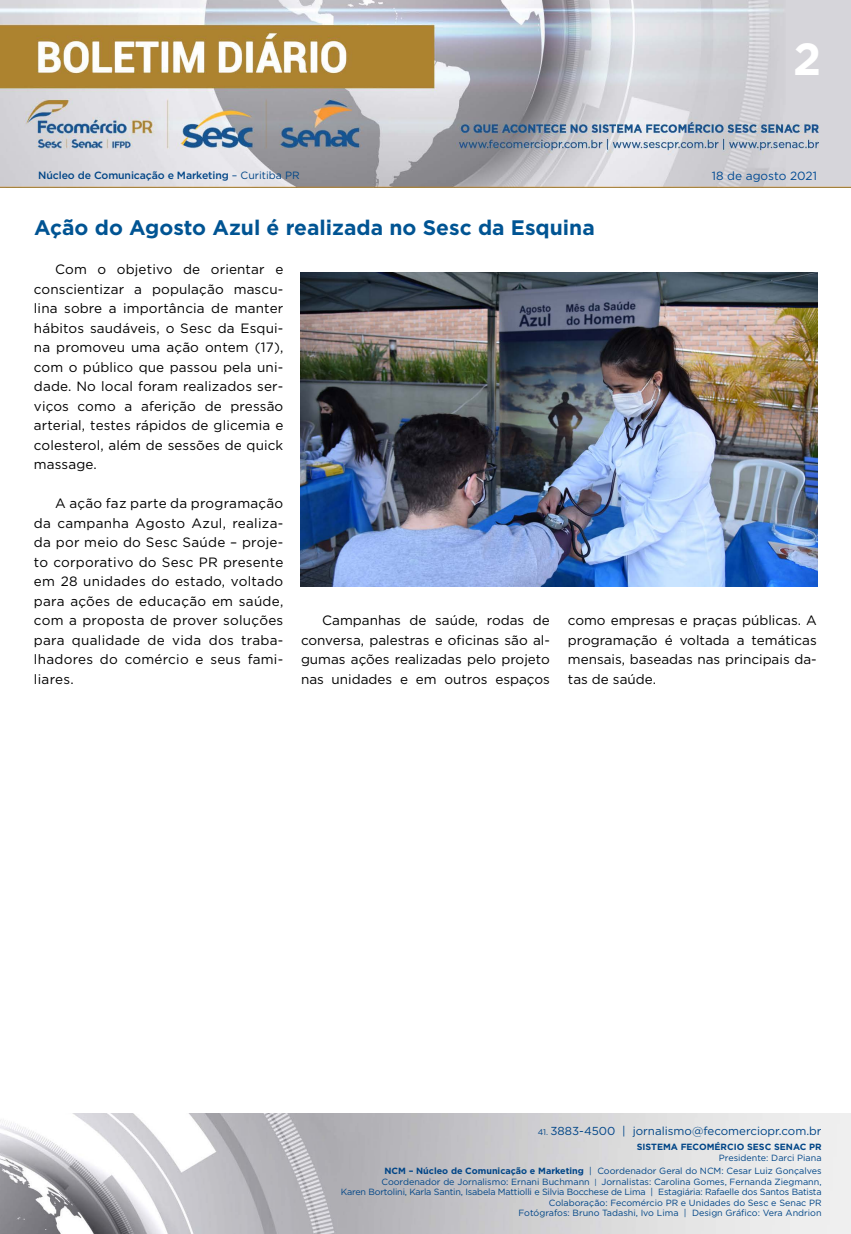
<style>
.page{position:relative;width:851px;height:1234px;background:#fff}
.page>*{position:absolute;margin:0;border:0;box-sizing:border-box;transform-origin:0 0}
.t1{font:700 45px "Gotham";color:#fff}
.t2{font:700 21px "Gotham";color:#005493}
.t3{font:13.5px/19.5px "Gotham";color:#000;text-align:justify}
.t4{font:11.85px "Gotham";color:#004a93}
.t5{font:11.55px "Gotham";color:#004587}
.t6{font:500 10.5px "Gotham";letter-spacing:-.01em;color:#004587}
.t7{font:9px/10.5px "Gotham";color:#004587;text-align:right}
.t8{font:700 9px "Gotham";color:#004587}
.s1{font-weight:400}
.s2{font-size:8.25px}
.s3{font-weight:700}
.s4{font-size:7.65px}
</style>
<div class="page">
<img style="left:0;top:0;width:850px;height:188px">
<img style="left:0;top:1113px;width:850px;height:120px">
<img style="left:301px;top:272px;width:516px;height:314px">
<h1 class="t1" style="left:793px;top:29px;width:30px">2</h1>
<p class="t6" style="left:38px;top:168px;width:263px">Núcleo de Comunicação e Marketing <span class="s1">– Curitiba PR</span></p>
<p class="t4" style="left:711px;top:168px;width:106px">18 de agosto 2021</p>
<h2 class="t2" style="left:34px;top:214px;width:562px">Ação do Agosto Azul é realizada no Sesc da Esquina</h2>
<p class="t3" style="left:34px;top:259px;width:251px;text-indent:21px">Com o objetivo de orientar e conscientizar a população mascu&shy;lina sobre a importância de manter hábitos saudáveis, o Sesc da Esqui&shy;na promoveu uma ação ontem (17), com o público que passou pela uni&shy;dade. No local foram realizados ser&shy;viços como a aferição de pressão arterial, testes rápidos de glicemia e colesterol, além de sessões de quick massage.</p>
<p class="t3" style="left:34px;top:493px;width:251px;text-indent:21px">A ação faz parte da programação da campanha Agosto Azul, realiza&shy;da por meio do Sesc Saúde – proje&shy;to corporativo do Sesc PR presente em 28 unidades do estado, voltado para ações de educação em saúde, com a proposta de prover soluções para qualidade de vida dos traba&shy;lhadores do comércio e seus fami&shy;liares.</p>
<p class="t3" style="left:301px;top:610px;width:250px;text-indent:21px">Campanhas de saúde, rodas de conversa, palestras e oficinas são al&shy;gumas ações realizadas pelo projeto nas unidades e em outros espaços</p>
<p class="t3" style="left:567px;top:610px;width:250px">como empresas e praças públicas. A programação é voltada a temáticas mensais, baseadas nas principais da&shy;tas de saúde.</p>
<p class="t5" style="left:537px;top:1123px;width:285px"><span class="s2">41.</span> 3883-4500 | jornalismo@fecomerciopr.com.br</p>
<p class="t8" style="left:636px;top:1140px;width:186px">SISTEMA FECOMÉRCIO SESC SENAC PR</p>
<p class="t7" style="left:384px;top:1150px;width:438px;line-height:13.5px">Presidente: Darci Piana<br><span class="s3">NCM – Núcleo de Comunicação e Marketing</span> | Coordenador Geral do NCM: Cesar Luiz Gonçalves</p>
<p class="t7" style="left:341px;top:1175px;width:482px">Coordenador de Jornalismo: Ernani Buchmann <span class="s4">|</span> Jornalistas: Carolina Gomes, Fernanda Ziegmann,<br>Karen Bortolini, Karla Santin, Isabela Mattiolli e Silvia Bocchese de Lima | Estagiária: Rafaelle dos Santos Batista Colaboração: Fecomércio PR e Unidades do Sesc e Senac PR<br>Fotógrafos: Bruno Tadashi, Ivo Lima | Design Gráfico: Vera Andrion</p>
</div>
